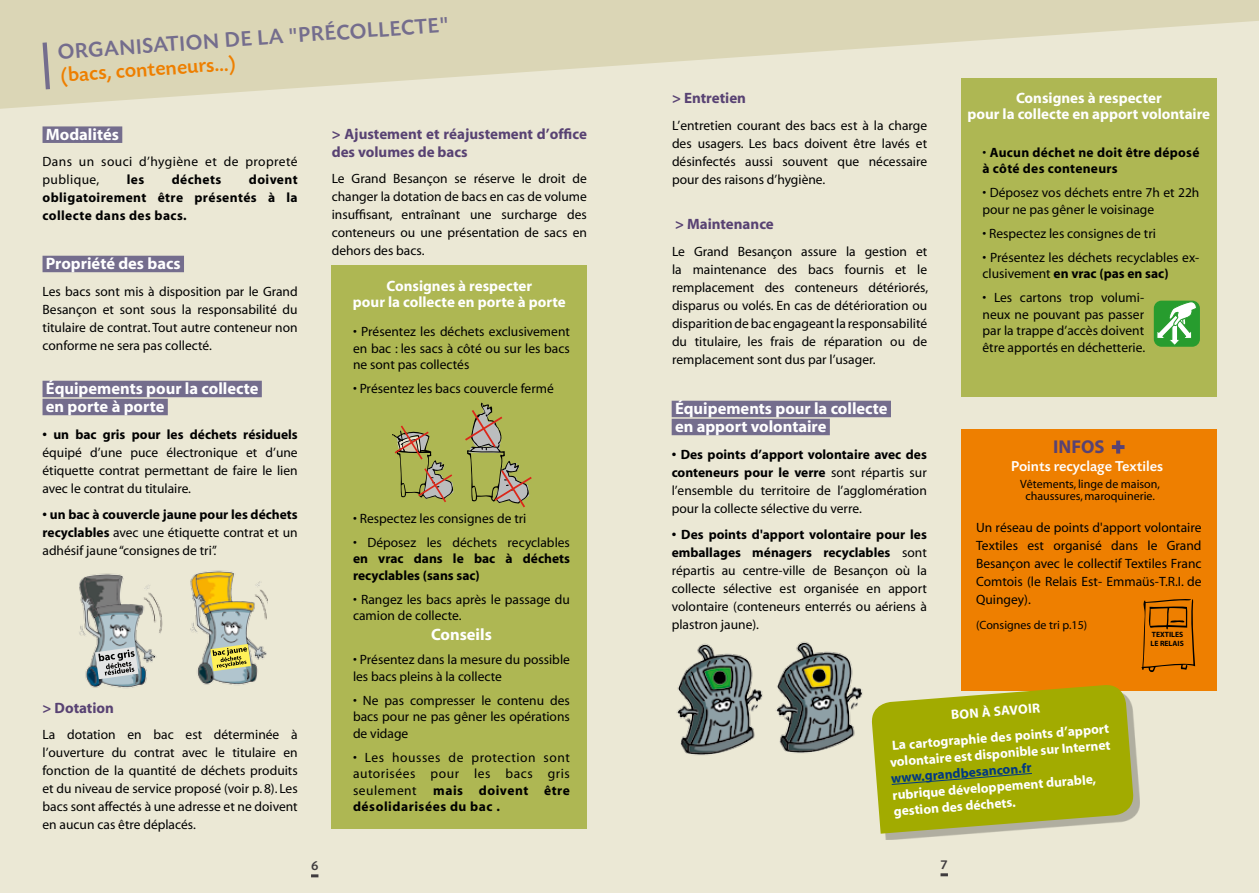
<style>
.page{position:relative;width:1259px;height:893px;background:#ebe8d5}
.page>*{position:absolute;margin:0;border:0;box-sizing:border-box;transform-origin:0 0}
.t1{font:500 22.2px "Today SB";color:#746d8d}
.t2{font:500 21px "Today SB";color:#ee7f00}
.t3{font:700 18.6px "Myriad";color:#584273}
.t4{font:700 16.5px/18px "Myriad";color:#fff}
.t5{font:700 15px/16.5px "Myriad";color:#fff;text-align:center}
.t6{font:700 15px/18px "Myriad";color:#584273}
.t7{font:500 15px "Today SB";color:#fff}
.t8{font:13.5px/18px "Myriad";color:#000;text-align:justify}
.t9{font:700 13.5px/18px "Myriad";letter-spacing:.02em;color:#000}
.t10{font:700 13.5px/16.5px "Myriad";color:#fff}
.t11{font:700 13.5px/16.5px "Myriad";color:#000}
.t12{font:13.5px/18px "Myriad";letter-spacing:.03em;color:#000}
.t13{font:700 13.5px "Myriad";color:#003882}
.t14{font:700 13.5px "Myriad Pro";color:#fff}
.t15{font:500 13.5px "Today SB";color:#3e3b3e}
.t16{font:12px/12px "Myriad";color:#000;text-align:center}
.t17{font:700 7.65px "Myriad Pro";color:#000}
.t18{font:700 6.9px/5.6px "Myriad Pro";color:#000;text-align:center;scale:.86 1}
.t19{font:700 6px "Myriad Pro";color:#000}
.s1{font-weight:700}
.s2{font-weight:400}
</style>
<div class="page">
<div style="left:332px;top:266px;width:255px;height:563px;background:#aeb753"></div>
<div style="left:961px;top:78px;width:255px;height:319px;background:#aeb753"></div>
<div style="left:671px;top:401px;width:220px;height:16px;background:#746d8d"></div>
<div style="left:671px;top:419px;width:159px;height:16px;background:#746d8d"></div>
<div style="left:961px;top:429px;width:255px;height:262px;background:#ee7f00"></div>
<div style="left:43px;top:126px;width:79px;height:17px;background:#746d8d"></div>
<div style="left:43px;top:256px;width:141px;height:16px;background:#746d8d"></div>
<div style="left:43px;top:381px;width:219px;height:16px;background:#746d8d"></div>
<div style="left:43px;top:399px;width:125px;height:16px;background:#746d8d"></div>
<svg style="left:0;top:0;width:1259px;height:109px;fill:#dbd6b6"></svg>
<svg style="left:43px;top:42px;width:7px;height:47px"></svg>
<svg style="left:392px;top:426px;width:61px;height:76px"></svg>
<svg style="left:1141px;top:599px;width:54px;height:73px"></svg>
<img style="left:79px;top:573px;width:84px;height:115px">
<img style="left:190px;top:570px;width:78px;height:115px">
<svg style="left:210px;top:644px;width:41px;height:27px"></svg>
<img style="left:676px;top:643px;width:87px;height:112px">
<img style="left:776px;top:641px;width:87px;height:112px">
<svg style="left:1111px;top:440px;width:14px;height:14px"></svg>
<div style="left:1153px;top:301px;width:47px;height:46px;background:#279c2e;border-radius:8px"></div>
<svg style="left:1156px;top:301px;width:40px;height:45px"></svg>
<svg style="left:95px;top:647px;width:43px;height:32px"></svg>
<div style="left:878px;top:691px;width:261px;height:149px;background:#000;opacity:.25"></div>
<svg style="left:871px;top:685px;width:263px;height:149px;background:#a9af1b"></svg>
<svg style="left:465px;top:403px;width:67px;height:104px"></svg>
<svg style="left:940px;top:873px;width:8px;height:3px"></svg>
<svg style="left:311px;top:874px;width:7px;height:3px"></svg>
<h1 class="t1" style="left:57px;top:40px;width:393px;rotate:-4deg">organisation de la "préc ollec te"</h1>
<h2 class="t2" style="left:60px;top:64px;width:177px;rotate:-4deg">(bacs, conteneurs...)</h2>
<p class="t4" style="left:46px;top:126px;width:75px">Modalités</p>
<p class="t12" style="left:43px;top:154px;width:257px">Dans un souci d’hygiène et de propreté publique,</p>
<p class="t9" style="left:43px;top:171px;width:257px;text-align:justify;text-indent:206px">doivent obligatoirement être présentés à la collecte dans des bacs.</p>
<p class="t4" style="left:46px;top:255px;width:136px">Propriété des bacs</p>
<p class="t8" style="left:43px;top:283px;width:257px">Les bacs sont mis à disposition par le Grand Besançon et sont sous la responsabilité du titulaire de contrat. Tout autre conteneur non conforme ne sera pas collecté.</p>
<p class="t4" style="left:46px;top:380px;width:214px">Équipements pour la collecte en porte à porte</p>
<p class="t11" style="left:43px;top:426px;width:257px">• un bac gris pour les déchets résiduels</p>
<p class="t8" style="left:43px;top:444px;width:257px">équipé d’une puce électronique et d’une étiquette contrat permettant de faire le lien avec le contrat du titulaire.</p>
<p class="t8" style="left:43px;top:506px;width:257px"><span class="s1">• un bac à couvercle jaune pour les déchets recyclables</span> avec une étiquette contrat et un adhésif jaune “consignes de tri”.</p>
<p class="t9" style="left:127px;top:171px;width:19px">les</p>
<p class="t9" style="left:172px;top:171px;width:51px">déchets</p>
<p class="t6" style="left:43px;top:699px;width:73px">&gt; Dotation</p>
<p class="t8" style="left:43px;top:726px;width:257px">La dotation en bac est déterminée à l’ouverture du contrat avec le titulaire en fonction de la quantité de déchets produits et du niveau de service proposé (voir p. 8). Les bacs sont affectés à une adresse et ne doivent en aucun cas être déplacés.</p>
<p class="t6" style="left:332px;top:125px;width:257px">&gt; Ajustement et réajustement d’office des volumes de bacs</p>
<p class="t8" style="left:332px;top:170px;width:257px">Le Grand Besançon se réserve le droit de changer la dotation de bacs en cas de volume insuffisant, entraînant une surcharge des conteneurs ou une présentation de sacs en dehors des bacs.</p>
<p class="t5" style="left:353px;top:278px;width:214px">Consignes à respecter<br>pour la collecte en porte à porte</p>
<p class="t8" style="left:353px;top:324px;width:218px;line-height:16.5px">• Présentez les déchets exclusivement en bac : les sacs à côté ou sur les bacs ne sont pas collectés</p>
<p class="t8" style="left:353px;top:381px;width:202px">• Présentez les bacs couvercle fermé</p>
<p class="t8" style="left:353px;top:510px;width:175px">• Respectez les consignes de tri</p>
<p class="t8" style="left:353px;top:534px;width:218px">• Déposez les déchets recyclables</p>
<p class="t11" style="left:353px;top:551px;width:218px">en vrac dans le bac à déchets recyclables (sans sac)</p>
<p class="t8" style="left:353px;top:591px;width:218px;line-height:16.5px">• Rangez les bacs après le passage du camion de collecte.</p>
<p class="t4" style="left:431px;top:626px;width:62px">Conseils</p>
<p class="t8" style="left:353px;top:652px;width:218px;line-height:16.5px">• Présentez dans la mesure du possible les bacs pleins à la collecte</p>
<p class="t8" style="left:353px;top:693px;width:218px;line-height:16.5px">• Ne pas compresser le contenu des bacs pour ne pas gêner les opérations de vidage</p>
<p class="t8" style="left:353px;top:750px;width:218px;line-height:16.5px">• Les housses de protection sont autorisées pour les bacs gris seulement <span class="s1">mais doivent être désolidarisées du bac .</span></p>
<p class="t6" style="left:672px;top:90px;width:76px">&gt; Entretien</p>
<p class="t8" style="left:672px;top:117px;width:257px">L’entretien courant des bacs est à la charge des usagers. Les bacs doivent être lavés et désinfectés aussi souvent que nécessaire pour des raisons d’hygiène.</p>
<p class="t6" style="left:675px;top:216px;width:100px">&gt; Maintenance</p>
<p class="t8" style="left:672px;top:243px;width:258px">Le Grand Besançon assure la gestion et la maintenance des bacs fournis et le remplacement des conteneurs détériorés, disparus ou volés. En cas de détérioration ou disparition de bac engageant la responsabilité du titulaire, les frais de réparation ou de remplacement sont dus par l’usager.</p>
<p class="t4" style="left:675px;top:400px;width:214px">Équipements pour la collecte en apport volontaire</p>
<p class="t8" style="left:671px;top:446px;width:257px"><span class="s1">• Des points d’apport volontaire avec des conteneurs pour le verre</span> sont répartis sur l’ensemble du territoire de l’agglomération pour la collecte sélective du verre.</p>
<p class="t8" style="left:671px;top:526px;width:257px"><span class="s1">• Des points d'apport volontaire pour les emballages ménagers recyclables</span> sont répartis au centre-ville de Besançon où la collecte sélective est organisée en apport volontaire (conteneurs enterrés ou aériens à plastron jaune).</p>
<p class="t19" style="left:690px;top:471px;width:24px">déposez</p>
<p class="t19" style="left:752px;top:471px;width:24px">déposez</p>
<p class="t19" style="left:886px;top:486px;width:28px">LE RELAIS</p>
<p class="t19" style="left:692px;top:604px;width:31px">BAC JAUNE</p>
<p class="t18" style="left:691px;top:622px;width:37px">en vrac (pas en sac)</p>
<p class="t5" style="left:967px;top:90px;width:244px">Consignes à respecter<br>pour la collecte en apport volontaire</p>
<p class="t9" style="left:982px;top:144px;width:218px;line-height:16.5px"><span class="s2">•</span> Aucun déchet ne doit être déposé à côté des conteneurs</p>
<p class="t8" style="left:982px;top:185px;width:218px;line-height:16.5px">• Déposez vos déchets entre 7h et 22h pour ne pas gêner le voisinage</p>
<p class="t8" style="left:982px;top:225px;width:175px">• Respectez les consignes de tri</p>
<p class="t8" style="left:982px;top:250px;width:218px;line-height:16.5px">• Présentez les déchets recyclables ex&shy;clusivement <span class="s1">en vrac (pas en sac)</span></p>
<p class="t8" style="left:982px;top:290px;width:164px;line-height:16.5px">• Les cartons trop volumi&shy;neux ne pouvant pas passer par la trappe d’accès doivent être apportés en déchetterie.</p>
<h3 class="t3" style="left:1053px;top:437px;width:53px">INFOS</h3>
<p class="t7" style="left:1011px;top:458px;width:153px">Points recyclage Textiles</p>
<p class="t16" style="left:1020px;top:479px;width:141px">Vêtements, linge de maison, chaussures, maroquinerie.</p>
<p class="t8" style="left:976px;top:519px;width:227px">Un réseau de points d'apport volontaire Textiles est organisé dans le Grand Besançon avec le collectif Textiles Franc Comtois (le Relais Est- Emmaüs-T.R.I. de Quingey).</p>
<p class="t16" style="left:976px;top:619px;width:113px">(Consignes de tri p.15)</p>
<p class="t17" style="left:980px;top:620px;width:30px">déposez</p>
<p class="t17" style="left:1152px;top:629px;width:33px">TEXTILES</p>
<p class="t17" style="left:1150px;top:639px;width:35px">LE RELAIS</p>
<p class="t14" style="left:950px;top:705px;width:91px;rotate:-4deg">bon à savoir</p>
<p class="t10" style="left:888px;top:737px;width:223px;rotate:-4deg">La cartographie des points d’apport volontaire est disponible sur Internet</p>
<p class="t13" style="left:890px;top:771px;width:142px;rotate:-4deg">www.grandbesancon.fr</p>
<p class="t10" style="left:892px;top:786px;width:205px;rotate:-4deg">rubrique développement durable, gestion des déchets.</p>
<p class="t15" style="left:311px;top:858px;width:9px">6</p>
<p class="t15" style="left:940px;top:857px;width:9px">7</p>
</div>
